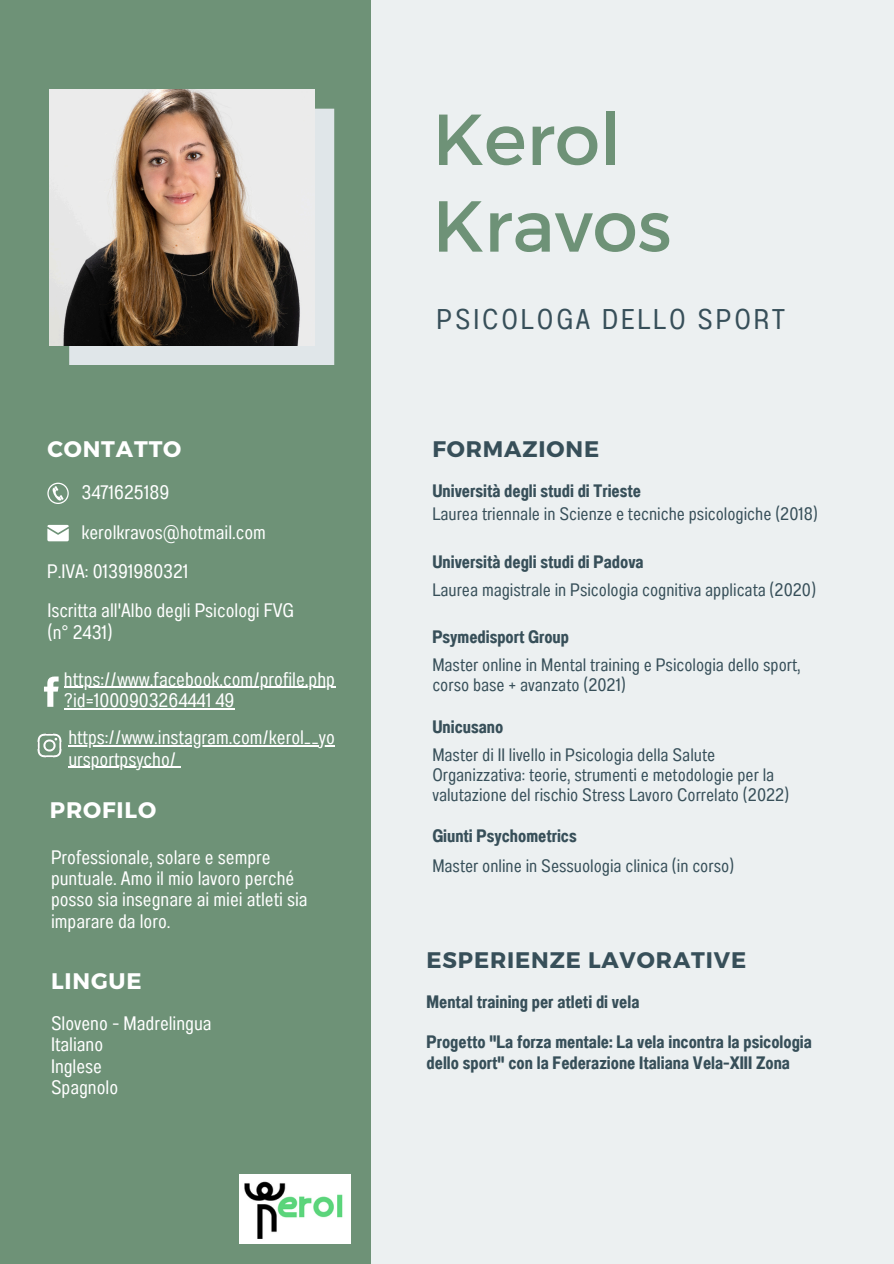
<style>
.page{position:relative;width:894px;height:1264px;background:#fff}
.page>*{position:absolute;margin:0;border:0;box-sizing:border-box;transform-origin:0 0}
.t1{font:72px/86.7px "Montserrat";color:#6e9277}
.t2{font:28.5px "Anantason Wd 62";letter-spacing:.105em;color:#374f59}
.t3{font:700 22.5px "Montserrat";letter-spacing:.04em;color:#374f59}
.t4{font:700 22.5px "Montserrat";letter-spacing:.04em;color:#fff}
.t5{font:19.5px/21.3px "Anantason Wd 62";color:#fff}
.t6{font:18px/20.2px "Anantason Wd 62";color:#374f59}
.t7{font:18px/20.2px "Anantason Bold Wd 62";color:#374f59}
</style>
<div class="page">
<div style="left:0;top:0;width:893px;height:1263px;background:#ecf0f1"></div>
<div style="left:0;top:0;width:370px;height:1263px;background:#6e9277"></div>
<div style="left:69px;top:109px;width:265px;height:256px;background:#e0e6e9"></div>
<img style="left:50px;top:89px;width:265px;height:257px">
<svg style="left:47px;top:482px;width:22px;height:22px"></svg>
<svg style="left:47px;top:525px;width:22px;height:16px"></svg>
<svg style="left:44px;top:676px;width:15px;height:30px"></svg>
<img style="left:37px;top:733px;width:36px;height:25px">
<img style="left:239px;top:1174px;width:111px;height:69px">
<hr style="left:64px;top:687px;width:271px;height:1px;background:#fff">
<hr style="left:64px;top:708px;width:170px;height:1px;background:#fff">
<hr style="left:68px;top:745px;width:267px;height:1px;background:#fff">
<hr style="left:68px;top:766px;width:108px;height:2px;background:#fff">
<p class="t4" style="left:47px;top:434px;width:135px">CONTATTO</p>
<h3 class="t5" style="left:81px;top:481px;width:89px">3471625189</h3>
<p class="t5" style="left:81px;top:521px;width:186px">kerolkravos@hotmail.com</p>
<h5 class="t5" style="left:47px;top:560px;width:143px">P.IVA: 01391980321</h5>
<p class="t5" style="left:47px;top:600px;width:248px">Iscritta all'Albo degli Psicologi FVG (n° 2431)</p>
<h5 class="t5" style="left:64px;top:668px;width:272px">https://www.facebook.com/profile.php ?id=1000903264441 49</h5>
<p class="t5" style="left:68px;top:727px;width:268px">https://www.instagram.com/kerol__yo</p>
<h3 class="t5" style="left:68px;top:748px;width:109px">ursportpsycho/</h3>
<p class="t4" style="left:50px;top:795px;width:108px">PROFILO</p>
<p class="t5" style="left:51px;top:846px;width:258px">Professionale, solare e sempre puntuale. Amo il mio lavoro perché posso sia insegnare ai miei atleti sia imparare da loro.</p>
<p class="t4" style="left:51px;top:966px;width:92px">LINGUE</p>
<p class="t5" style="left:51px;top:1012px;width:162px">Sloveno - Madrelingua</p>
<h3 class="t5" style="left:51px;top:1034px;width:54px">Italiano</h3>
<p class="t5" style="left:51px;top:1055px;width:53px">Inglese</p>
<h3 class="t5" style="left:51px;top:1076px;width:69px">Spagnolo</h3>
<p class="t1" style="left:432px;top:92px;width:240px">Kerol<br>Kravos</p>
<h4 class="t2" style="left:436px;top:302px;width:350px">PSICOLOGA DELLO SPORT</h4>
<p class="t3" style="left:432px;top:434px;width:168px">FORMAZIONE</p>
<p class="t7" style="left:432px;top:480px;width:210px">Università degli studi di Trieste</p>
<p class="t6" style="left:432px;top:504px;width:387px">Laurea triennale in Scienze e tecniche psicologiche (2018)</p>
<p class="t7" style="left:432px;top:552px;width:213px">Università degli studi di Padova</p>
<p class="t6" style="left:432px;top:579px;width:385px">Laurea magistrale in Psicologia cognitiva applicata (2020)</p>
<h5 class="t7" style="left:432px;top:626px;width:138px">Psymedisport Group</h5>
<p class="t6" style="left:432px;top:654px;width:369px">Master online in Mental training e Psicologia dello sport, corso base + avanzato (2021)</p>
<h5 class="t7" style="left:432px;top:716px;width:72px">Unicusano</h5>
<p class="t6" style="left:432px;top:744px;width:358px">Master di II livello in Psicologia della Salute<br>Organizzativa: teorie, strumenti e metodologie per la valutazione del rischio Stress Lavoro Correlato (2022)</p>
<h5 class="t7" style="left:432px;top:826px;width:146px">Giunti Psychometrics</h5>
<p class="t6" style="left:432px;top:855px;width:303px">Master online in Sessuologia clinica (in corso)</p>
<h1 class="t3" style="left:426px;top:945px;width:321px">ESPERIENZE LAVORATIVE</h1>
<h2 class="t7" style="left:426px;top:991px;width:214px">Mental training per atleti di vela</h2>
<h3 class="t7" style="left:426px;top:1032px;width:387px">Progetto "La forza mentale: La vela incontra la psicologia dello sport" con la Federazione Italiana Vela-XIII Zona</h3>
</div>
